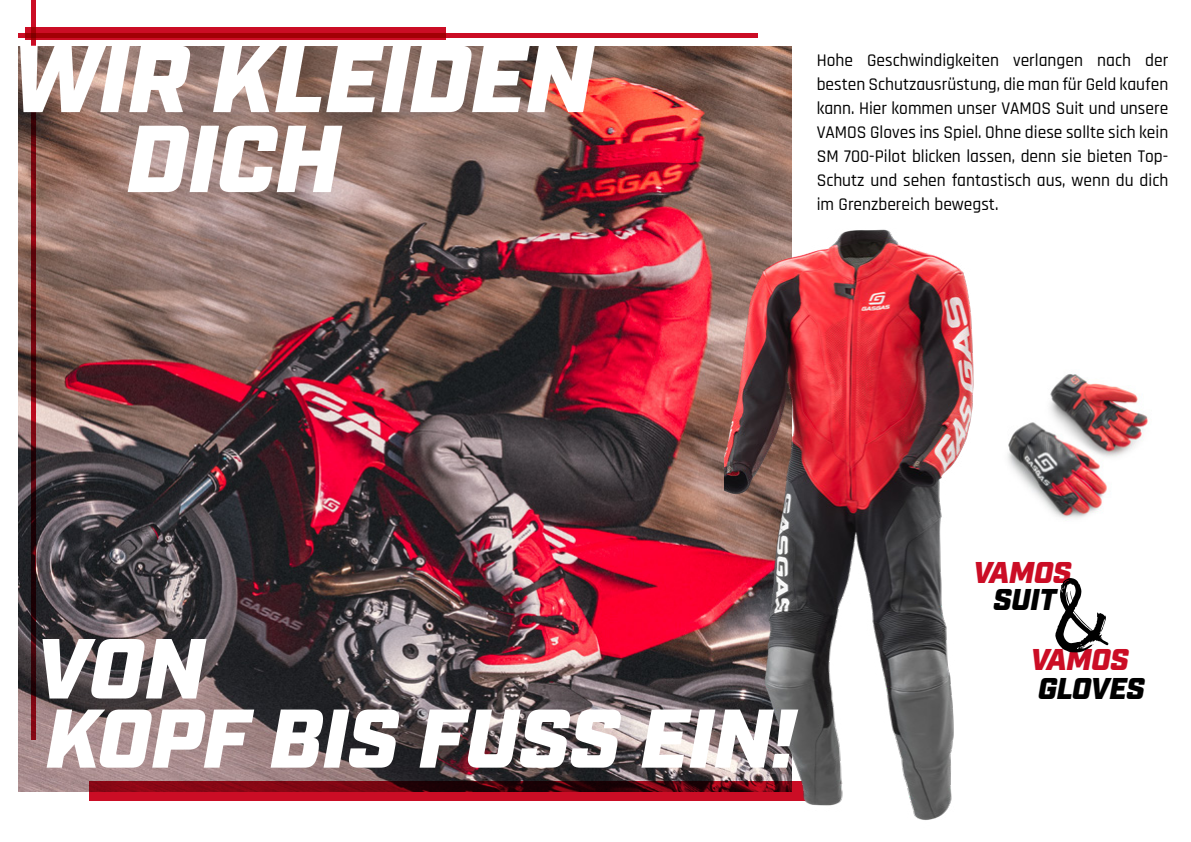
<style>
.page{position:relative;width:1191px;height:842px;background:#fff}
.page>*{position:absolute;margin:0;border:0;box-sizing:border-box;transform-origin:0 0}
.t1{font:italic 900 94.9px/80px "Industry";color:#fff}
.t2{font:italic 900 85px "Industry";color:#fff}
.t3{font:italic 900 83px "Industry";color:#fff}
.t4{font:italic 900 30px "Industry";letter-spacing:-.01em;color:#cb0d25}
.t5{font:italic 900 30px "Industry";letter-spacing:-.01em;color:#000}
.t6{font:500 18px/24px "Rajdhani";color:#000;text-align:justify}
</style>
<div class="page">
<img style="left:18px;top:46px;width:773px;height:745px">
<svg style="left:89px;top:781px;width:635px;height:20px;background:#8d0818"></svg>
<div style="left:18px;top:33px;width:740px;height:5px;background:#cb0d25"></div>
<svg style="left:31px;top:0;width:4px;height:739px;background:#5a040c"></svg>
<svg style="left:26px;top:27px;width:420px;height:12px;background:#b90717"></svg>
<img style="left:724px;top:221px;width:250px;height:599px">
<img style="left:1007px;top:374px;width:141px;height:146px">
<svg style="left:1055px;top:578px;width:53px;height:74px"></svg>
<h1 class="t1" style="left:127px;top:45px;width:468px;text-indent:-114px">WIR KLEIDEN<br>DICH</h1>
<p class="t6" style="left:816px;top:49px;width:353px">Hohe Geschwindigkeiten verlangen nach der besten Schutzausrüstung, die man für Geld kaufen kann. Hier kommen unser VAMOS Suit und unsere VAMOS Gloves ins Spiel. Ohne diese sollte sich kein SM 700-Pilot blicken lassen, denn sie bieten Top-Schutz und sehen fantastisch aus, wenn du dich im Grenzbereich bewegst.</p>
<h2 class="t2" style="left:36px;top:618px;width:171px">VON</h2>
<h3 class="t3" style="left:46px;top:689px;width:750px">KOPF BIS FUSS EIN!</h3>
<h3 class="t4" style="left:973px;top:554px;width:100px">VAMOS</h3>
<h3 class="t5" style="left:993px;top:581px;width:64px">SUIT</h3>
<h3 class="t4" style="left:1030px;top:641px;width:100px">VAMOS</h3>
<h3 class="t5" style="left:1038px;top:670px;width:108px">GLOVES</h3>
</div>
